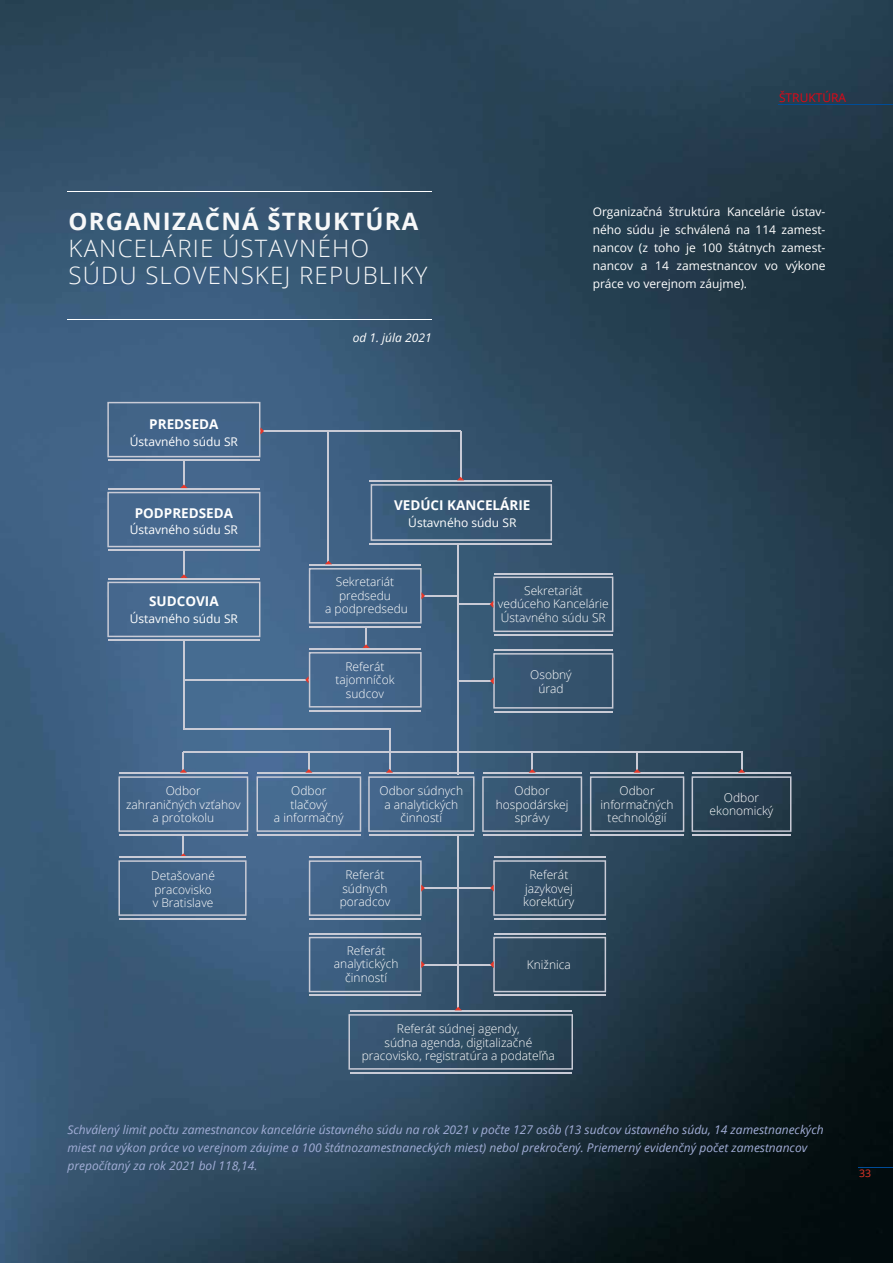
<style>
.page{position:relative;width:893px;height:1263px;background:#fff}
.page>*{position:absolute;margin:0;border:0;box-sizing:border-box;transform-origin:0 0}
.t1{font:300 24px/27px "Open Sans";letter-spacing:.05em;color:#f7f8f9}
.t2{font:700 24px "Open Sans";letter-spacing:.05em;color:#f7f8f9}
.t3{font:700 13.5px "Open Sans";color:#fff}
.t4{font:300 12px/13.5px "Open Sans";color:#fff;text-align:center}
.t5{font:italic 12px/18px "Open Sans";color:#a2aed7}
.t6{font:12px/18px "Open Sans";color:#fff;text-align:justify}
.t7{font:italic 12px "Open Sans";color:#fff}
.t8{font:12px "Open Sans";color:#e30613}
.t9{font:10.5px "Open Sans";color:#e73628}
</style>
<div class="page">
<img style="left:106px;top:0;width:787px;height:757px">
<img style="left:0;top:0;width:106px;height:1263px">
<img style="left:104px;top:757px;width:789px;height:506px">
<hr style="left:859px;top:1167px;width:34px;height:1px;background:#004c98">
<hr style="left:457px;top:719px;width:2px;height:55px;background:#c9cbd6">
<hr style="left:457px;top:835px;width:2px;height:173px;background:#c9cbd6">
<hr style="left:370px;top:543px;width:182px;height:2px;background:#c9cbd6">
<hr style="left:370px;top:480px;width:182px;height:2px;background:#c9cbd6">
<hr style="left:460px;top:431px;width:1px;height:49px;background:#c9cbd6">
<hr style="left:457px;top:544px;width:2px;height:191px;background:#c9cbd6">
<hr style="left:183px;top:751px;width:559px;height:2px;background:#c9cbd6">
<hr style="left:483px;top:834px;width:98px;height:2px;background:#c9cbd6">
<hr style="left:590px;top:834px;width:94px;height:2px;background:#c9cbd6">
<hr style="left:692px;top:834px;width:99px;height:2px;background:#c9cbd6">
<hr style="left:257px;top:834px;width:104px;height:2px;background:#c9cbd6">
<hr style="left:369px;top:834px;width:105px;height:2px;background:#c9cbd6">
<hr style="left:494px;top:573px;width:119px;height:1px;background:#c9cbd6">
<hr style="left:494px;top:634px;width:119px;height:2px;background:#c9cbd6">
<hr style="left:108px;top:460px;width:151px;height:1px;background:#c9cbd6">
<hr style="left:494px;top:856px;width:111px;height:2px;background:#c9cbd6">
<hr style="left:494px;top:918px;width:111px;height:1px;background:#c9cbd6">
<hr style="left:310px;top:626px;width:111px;height:1px;background:#c9cbd6">
<hr style="left:310px;top:857px;width:111px;height:1px;background:#c9cbd6">
<hr style="left:310px;top:918px;width:111px;height:2px;background:#c9cbd6">
<hr style="left:310px;top:933px;width:111px;height:1px;background:#c9cbd6">
<hr style="left:310px;top:994px;width:111px;height:2px;background:#c9cbd6">
<hr style="left:310px;top:710px;width:111px;height:1px;background:#c9cbd6">
<hr style="left:494px;top:649px;width:119px;height:2px;background:#c9cbd6">
<hr style="left:494px;top:711px;width:119px;height:1px;background:#c9cbd6">
<hr style="left:108px;top:549px;width:151px;height:2px;background:#c9cbd6">
<hr style="left:108px;top:639px;width:151px;height:2px;background:#c9cbd6">
<hr style="left:494px;top:933px;width:111px;height:1px;background:#c9cbd6">
<hr style="left:494px;top:994px;width:111px;height:2px;background:#c9cbd6">
<svg style="left:371px;top:477px;width:181px;height:64px;background:#44617c"></svg>
<hr style="left:365px;top:627px;width:2px;height:21px;background:#c9cbd6">
<hr style="left:308px;top:752px;width:2px;height:21px;background:#c9cbd6">
<svg style="left:256px;top:769px;width:105px;height:63px;background:#547497"></svg>
<hr style="left:389px;top:728px;width:1px;height:45px;background:#c9cbd6">
<svg style="left:368px;top:769px;width:106px;height:63px;background:#4d6b8b"></svg>
<hr style="left:531px;top:752px;width:2px;height:21px;background:#c9cbd6">
<svg style="left:482px;top:769px;width:100px;height:63px;background:#446079"></svg>
<hr style="left:636px;top:752px;width:2px;height:21px;background:#c9cbd6">
<svg style="left:590px;top:769px;width:94px;height:63px;background:#3d566a"></svg>
<svg style="left:692px;top:752px;width:99px;height:80px;background:#344a5b"></svg>
<hr style="left:183px;top:461px;width:2px;height:27px;background:#c9cbd6">
<svg style="left:107px;top:484px;width:153px;height:63px;background:#517094"></svg>
<hr style="left:183px;top:551px;width:2px;height:27px;background:#c9cbd6">
<svg style="left:107px;top:574px;width:153px;height:63px;background:#517395"></svg>
<hr style="left:183px;top:641px;width:2px;height:88px;background:#c9cbd6">
<hr style="left:457px;top:603px;width:36px;height:2px;background:#c9cbd6">
<svg style="left:490px;top:576px;width:123px;height:56px;background:#405c75"></svg>
<hr style="left:328px;top:431px;width:1px;height:133px;background:#c9cbd6">
<hr style="left:260px;top:430px;width:201px;height:2px;background:#c9cbd6">
<svg style="left:107px;top:402px;width:157px;height:55px;background:#4a6a8d"></svg>
<hr style="left:184px;top:679px;width:125px;height:1px;background:#c9cbd6">
<svg style="left:305px;top:644px;width:117px;height:63px;background:#506e91"></svg>
<hr style="left:183px;top:728px;width:207px;height:2px;background:#c9cbd6">
<hr style="left:458px;top:887px;width:36px;height:2px;background:#c9cbd6">
<svg style="left:490px;top:860px;width:116px;height:56px;background:#3c556c"></svg>
<hr style="left:421px;top:595px;width:36px;height:1px;background:#c9cbd6">
<svg style="left:309px;top:561px;width:116px;height:62px;background:#4c6a8c"></svg>
<hr style="left:421px;top:887px;width:36px;height:2px;background:#c9cbd6">
<svg style="left:309px;top:860px;width:116px;height:56px;background:#496889"></svg>
<hr style="left:421px;top:964px;width:36px;height:1px;background:#c9cbd6">
<svg style="left:309px;top:937px;width:116px;height:55px;background:#446381"></svg>
<hr style="left:458px;top:680px;width:36px;height:2px;background:#c9cbd6">
<svg style="left:490px;top:653px;width:123px;height:56px;background:#405c76"></svg>
<hr style="left:458px;top:964px;width:36px;height:1px;background:#c9cbd6">
<svg style="left:490px;top:937px;width:116px;height:55px;background:#364f63"></svg>
<hr style="left:779px;top:105px;width:114px;height:1px;background:#004c98">
<hr style="left:68px;top:191px;width:364px;height:1px;background:#fff">
<hr style="left:68px;top:319px;width:364px;height:1px;background:#fff">
<hr style="left:119px;top:918px;width:127px;height:1px;background:#c9cbd6">
<svg style="left:118px;top:752px;width:130px;height:164px;background:#506f91"></svg>
<hr style="left:350px;top:1072px;width:221px;height:1px;background:#c9cbd6">
<svg style="left:348px;top:1007px;width:225px;height:63px;background:#3c566d"></svg>
<p class="t8" style="left:779px;top:89px;width:69px">ŠTRUKTÚRA</p>
<h1 class="t2" style="left:69px;top:204px;width:351px">ORGANIZAČNÁ ŠTRUKTÚRA</h1>
<h1 class="t1" style="left:69px;top:234px;width:360px">KANCELÁRIE ÚSTAVNÉHO<br>SÚDU SLOVENSKEJ REPUBLIKY</h1>
<p class="t3" style="left:149px;top:415px;width:71px">PREDSEDA</p>
<p class="t6" style="left:130px;top:432px;width:110px">Ústavného súdu SR</p>
<p class="t3" style="left:135px;top:503px;width:100px">PODPREDSEDA</p>
<p class="t6" style="left:130px;top:520px;width:110px">Ústavného súdu SR</p>
<p class="t7" style="left:353px;top:329px;width:80px">od 1. júla 2021</p>
<p class="t3" style="left:394px;top:496px;width:138px">VEDÚCI KANCELÁRIE</p>
<p class="t6" style="left:408px;top:513px;width:110px">Ústavného súdu SR</p>
<p class="t6" style="left:593px;top:202px;width:234px">Organizačná štruktúra Kancelárie ústav&shy;ného súdu je schválená na 114 zamest&shy;nancov (z toho je 100 štátnych zamest&shy;nancov a 14 zamestnancov vo výkone práce vo verejnom záujme).</p>
<p class="t3" style="left:149px;top:592px;width:71px">SUDCOVIA</p>
<p class="t6" style="left:130px;top:609px;width:110px">Ústavného súdu SR</p>
<p class="t4" style="left:325px;top:575px;width:84px">Sekretariát predsedu<br>a podpredsedu</p>
<p class="t4" style="left:498px;top:583px;width:112px">Sekretariát vedúceho Kancelárie<br>Ústavného súdu SR</p>
<p class="t4" style="left:335px;top:659px;width:61px">Referát tajomníčok sudcov</p>
<p class="t4" style="left:530px;top:668px;width:43px">Osobný úrad</p>
<p class="t4" style="left:380px;top:784px;width:85px">Odbor súdnych a analytických činností</p>
<p class="t4" style="left:496px;top:784px;width:74px">Odbor hospodárskej správy</p>
<p class="t4" style="left:601px;top:784px;width:75px">Odbor informačných technológií</p>
<p class="t4" style="left:126px;top:784px;width:116px">Odbor<br>zahraničných vzťahov a protokolu</p>
<p class="t4" style="left:274px;top:784px;width:71px">Odbor tlačový<br>a informačný</p>
<p class="t4" style="left:710px;top:790px;width:65px">Odbor ekonomický</p>
<p class="t4" style="left:151px;top:869px;width:65px;text-align:left">Detašované pracovisko v Bratislave</p>
<p class="t4" style="left:340px;top:868px;width:52px">Referát súdnych poradcov</p>
<p class="t4" style="left:334px;top:943px;width:66px">Referát analytických činností</p>
<p class="t4" style="left:523px;top:868px;width:53px">Referát jazykovej korektúry</p>
<p class="t4" style="left:527px;top:958px;width:46px">Knižnica</p>
<p class="t4" style="left:362px;top:1022px;width:195px">Referát súdnej agendy,<br>súdna agenda, digitalizačné pracovisko, registratúra a podateľňa</p>
<p class="t5" style="left:68px;top:1120px;width:758px">Schválený limit počtu zamestnancov kancelárie ústavného súdu na rok 2021 v počte 127 osôb (13 sudcov ústavného súdu, 14 zamestnaneckých miest na výkon práce vo verejnom záujme a 100 štátnozamestnaneckých miest) nebol prekročený. Priemerný evidenčný počet zamestnancov prepočítaný za rok 2021 bol 118,14.</p>
<p class="t9" style="left:859px;top:1166px;width:14px">33</p>
</div>
